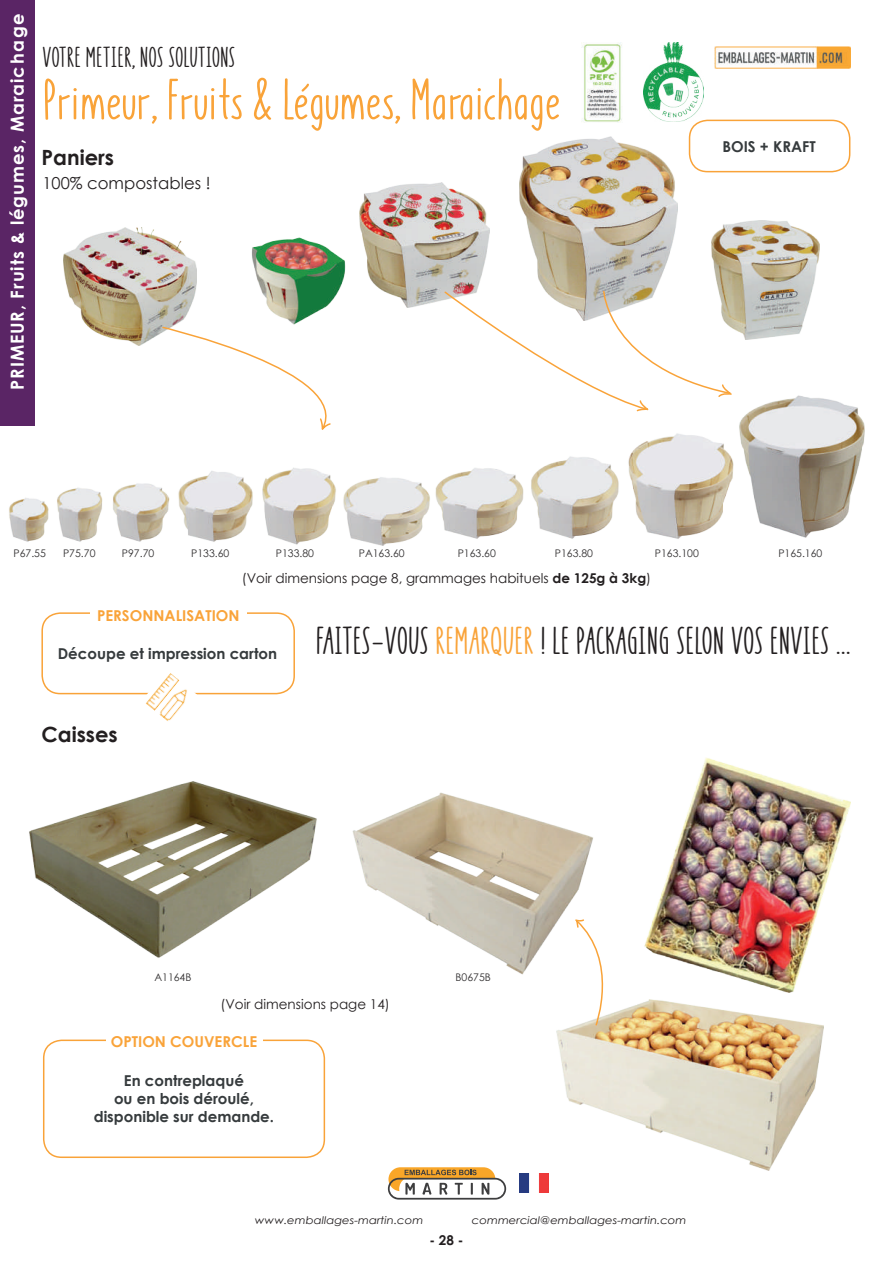
<style>
.page{position:relative;width:893px;height:1263px;background:#fff}
.page>*{position:absolute;margin:0;border:0;box-sizing:border-box;transform-origin:0 0}
.t1{font:54px "KEYLIME Demo";color:#f9a339;scale:1.11 1}
.t2{font:36.45px "KEYLIME Demo";color:#231f20;scale:1.11 1}
.t3{font:27px "KEYLIME Demo";letter-spacing:-.01em;color:#231f20;scale:1.11 1}
.t4{font:700 21px "Century Gothic";color:#231f20}
.t5{font:700 18px "Century Gothic";letter-spacing:.05em;color:#fff}
.t6{font:16.5px "Century Gothic";color:#231f20}
.t7{font:700 15px/18px "Century Gothic";color:#363b3d;text-align:center}
.t8{font:700 15px "Century Gothic";color:#f9a339}
.t9{font:13.5px "Century Gothic";color:#231f20}
.t10{font:700 13.5px "Century Gothic";color:#231f20}
.t11{font:10.5px "Century Gothic";color:#312f30}
.t12{font:italic 10.5px "Century Gothic";color:#231f20;scale:1.11 1}
.s1{font-weight:700}
.s2{color:#f9a339}
</style>
<div class="page">
<img style="left:0;top:368px;width:865px;height:178px">
<img style="left:520px;top:136px;width:157px;height:154px">
<img style="left:711px;top:220px;width:108px;height:119px">
<img style="left:360px;top:183px;width:129px;height:124px">
<img style="left:64px;top:227px;width:133px;height:119px">
<svg style="left:161px;top:326px;width:192px;height:104px"></svg>
<svg style="left:444px;top:290px;width:289px;height:123px"></svg>
<div style="left:689px;top:120px;width:161px;height:52px;border:2px solid #f9a339;border-radius:18px"></div>
<div style="left:41px;top:612px;width:254px;height:82px;border:2px solid #f9a339;border-radius:18px"></div>
<div style="left:90px;top:605px;width:157px;height:21px;background:#fff"></div>
<img style="left:715px;top:47px;width:135px;height:21px">
<img style="left:582px;top:43px;width:40px;height:79px">
<img style="left:29px;top:781px;width:288px;height:177px">
<img style="left:352px;top:792px;width:241px;height:183px">
<img style="left:644px;top:758px;width:206px;height:234px">
<img style="left:556px;top:999px;width:267px;height:171px">
<svg style="left:574px;top:918px;width:45px;height:108px"></svg>
<img style="left:644px;top:43px;width:59px;height:79px">
<img style="left:142px;top:673px;width:55px;height:48px">
<img style="left:246px;top:237px;width:103px;height:90px">
<div style="left:43px;top:1039px;width:282px;height:119px;border:2px solid #f9a339;border-radius:18px"></div>
<div style="left:106px;top:1031px;width:156px;height:20px;background:#fff"></div>
<svg style="left:301px;top:83px;width:8px;height:9px"></svg>
<div style="left:0;top:0;width:34px;height:425px;background:#5a2565"></div>
<svg style="left:388px;top:1167px;width:118px;height:32px"></svg>
<img style="left:519px;top:1174px;width:29px;height:19px">
<p class="t5" style="left:4px;top:390px;width:378px;rotate:-90deg">PRIMEUR, Fruits &amp; légumes, Maraichage</p>
<h3 class="t3" style="left:43px;top:44px;width:175px">VOTRE METIER, NOS SOLUTIONS</h3>
<h1 class="t1" style="left:43px;top:75px;width:468px">Primeur, Fruits &amp; Legumes, Maraichage</h1>
<h3 class="t4" style="left:41px;top:141px;width:74px">Paniers</h3>
<p class="t6" style="left:42px;top:171px;width:170px">100% compostables !</p>
<p class="t7" style="left:722px;top:137px;width:95px">BOIS + KRAFT</p>
<p class="t11" style="left:14px;top:545px;width:34px">P67.55</p>
<p class="t11" style="left:63px;top:545px;width:34px">P75.70</p>
<p class="t11" style="left:122px;top:545px;width:34px">P97.70</p>
<p class="t11" style="left:191px;top:545px;width:40px">P133.60</p>
<p class="t11" style="left:276px;top:545px;width:40px">P133.80</p>
<p class="t11" style="left:359px;top:545px;width:47px">PA163.60</p>
<p class="t11" style="left:458px;top:545px;width:40px">P163.60</p>
<p class="t11" style="left:555px;top:545px;width:40px">P163.80</p>
<p class="t11" style="left:655px;top:545px;width:46px">P163.100</p>
<p class="t11" style="left:778px;top:545px;width:46px">P165.160</p>
<p class="t9" style="left:242px;top:569px;width:411px">(Voir dimensions page 8, grammages habituels <span class="s1">de 125g à 3kg</span>)</p>
<p class="t8" style="left:97px;top:604px;width:144px">PERSONNALISATION</p>
<p class="t7" style="left:58px;top:644px;width:221px">Découpe et impression carton</p>
<h3 class="t4" style="left:41px;top:719px;width:78px">Caisses</h3>
<h2 class="t2" style="left:316px;top:624px;width:483px">FAITES-VOUS <span class="s2">REMARQUER</span> ! LE PACKAGING SELON VOS ENVIES ...</h2>
<p class="t11" style="left:154px;top:970px;width:39px">A1164B</p>
<p class="t11" style="left:456px;top:970px;width:37px">B0675B</p>
<p class="t9" style="left:220px;top:995px;width:171px">(Voir dimensions page 14)</p>
<p class="t8" style="left:111px;top:1030px;width:148px">OPTION COUVERCLE</p>
<p class="t7" style="left:94px;top:1071px;width:182px">En contreplaqué<br>ou en bois déroulé, disponible sur demande.</p>
<p class="t12" style="left:255px;top:1213px;width:153px">www.emballages-martin.com</p>
<p class="t12" style="left:472px;top:1213px;width:195px">commercial@emballages-martin.com</p>
<p class="t10" style="left:429px;top:1230px;width:36px">- 28 -</p>
</div>
